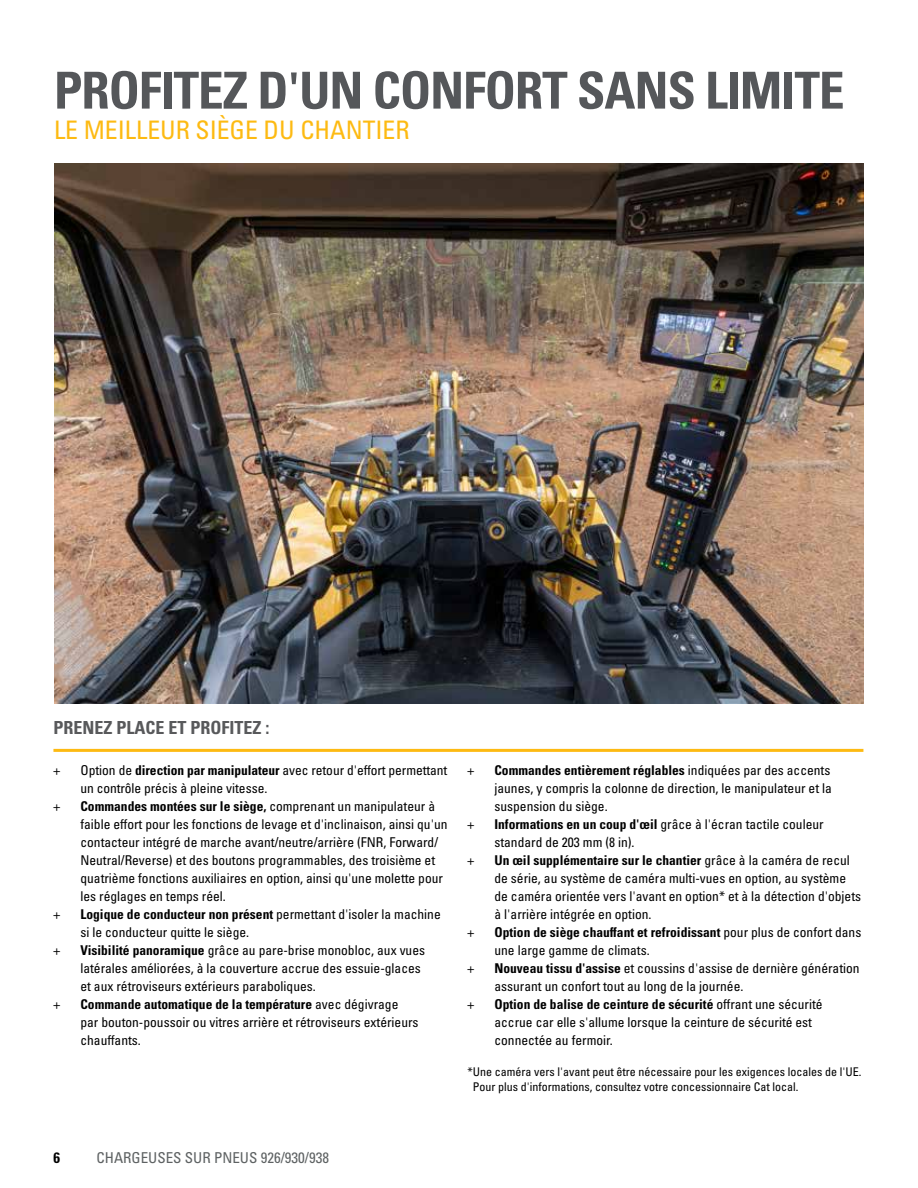
<style>
.page{position:relative;width:918px;height:1188px;background:#fff}
.page>*{position:absolute;margin:0;border:0;box-sizing:border-box;transform-origin:0 0}
.t1{font:51px "Univers LTCYR 67 Bold Cond";letter-spacing:-.02em;color:#55575a}
.t2{font:condensed 25.5px "Univers LTCYR 57";color:#fdba12}
.t3{font:18px "Univers LTCYR 67 Bold Cond";color:#58595b}
.t4{font:condensed 15px "Univers LTCYR 57";color:#5e6263}
.t5{font:15px "Univers LTCYR 67 Bold Cond";color:#000}
.t6{font:condensed 13.5px/18px "Univers LTCYR 57";color:#000}
.t7{font:13.5px "Univers LTCYR 67 Bold Cond";color:#000}
.t8{font:condensed 12px/14.4px "Univers LTCYR 57";color:#000}
.s1{font-family:"Univers LTCYR 67 Bold Cond";font-stretch:normal}
.s2{font-family:"Univers LTCYR 57";font-stretch:condensed}
</style>
<div class="page">
<img style="left:54px;top:164px;width:810px;height:540px">
<hr style="left:53px;top:749px;width:810px;height:3px;background:#fdba12">
<h1 class="t1" style="left:54px;top:59px;width:792px">PROFITEZ D'UN CONFORT SANS LIMITE</h1>
<h2 class="t2" style="left:54px;top:113px;width:357px">LE MEILLEUR SIÈGE DU CHANTIER</h2>
<h3 class="t3" style="left:53px;top:717px;width:218px">PRENEZ PLACE ET PROFITEZ :</h3>
<p class="t6" style="left:53px;top:761px;width:8px">+</p>
<p class="t6" style="left:80px;top:761px;width:368px">Option de <span class="s1">direction par manipulateur</span> avec retour d'effort permettant un contrôle précis à pleine vitesse.</p>
<p class="t6" style="left:53px;top:797px;width:8px">+</p>
<p class="t7" style="left:80px;top:798px;width:356px">Commandes montées sur le siège, <span class="s2">comprenant un manipulateur à</span></p>
<p class="t6" style="left:80px;top:815px;width:369px">faible effort pour les fonctions de levage et d'inclinaison, ainsi qu'un contacteur intégré de marche avant/neutre/arrière (FNR, Forward/ Neutral/Reverse) et des boutons programmables, des troisième et quatrième fonctions auxiliaires en option, ainsi qu'une molette pour les réglages en temps réel.</p>
<p class="t6" style="left:53px;top:905px;width:8px">+</p>
<p class="t7" style="left:80px;top:906px;width:362px">Logique de conducteur non présent <span class="s2">permettant d'isoler la machine</span></p>
<p class="t6" style="left:80px;top:923px;width:170px">si le conducteur quitte le siège.</p>
<p class="t6" style="left:53px;top:941px;width:8px">+</p>
<p class="t6" style="left:80px;top:941px;width:346px"><span class="s1">Visibilité panoramique</span> grâce au pare-brise monobloc, aux vues latérales améliorées, à la couverture accrue des essuie-glaces et aux rétroviseurs extérieurs paraboliques.</p>
<p class="t6" style="left:53px;top:995px;width:8px">+</p>
<p class="t7" style="left:80px;top:996px;width:319px">Commande automatique de la température <span class="s2">avec dégivrage</span></p>
<p class="t6" style="left:80px;top:1013px;width:340px">par bouton-poussoir ou vitres arrière et rétroviseurs extérieurs chauffants.</p>
<p class="t6" style="left:467px;top:761px;width:8px">+</p>
<p class="t7" style="left:494px;top:762px;width:337px">Commandes entièrement réglables <span class="s2">indiquées par des accents</span></p>
<p class="t6" style="left:494px;top:779px;width:339px">jaunes, y compris la colonne de direction, le manipulateur et la suspension du siège.</p>
<p class="t6" style="left:467px;top:815px;width:8px">+</p>
<p class="t6" style="left:494px;top:815px;width:331px"><span class="s1">Informations en un coup d'œil</span> grâce à l'écran tactile couleur standard de 203 mm (8 in).</p>
<p class="t6" style="left:467px;top:851px;width:8px">+</p>
<p class="t7" style="left:494px;top:852px;width:357px">Un œil supplémentaire sur le chantier <span class="s2">grâce à la caméra de recul</span></p>
<p class="t6" style="left:494px;top:869px;width:368px">de série, au système de caméra multi-vues en option, au système de caméra orientée vers l'avant en option* et à la détection d'objets à l'arrière intégrée en option.</p>
<p class="t6" style="left:467px;top:923px;width:8px">+</p>
<p class="t7" style="left:494px;top:924px;width:368px">Option de siège chauffant et refroidissant <span class="s2">pour plus de confort dans</span></p>
<p class="t6" style="left:494px;top:941px;width:157px">une large gamme de climats.</p>
<p class="t6" style="left:467px;top:959px;width:8px">+</p>
<p class="t6" style="left:494px;top:959px;width:367px"><span class="s1">Nouveau tissu d'assise</span> et coussins d'assise de dernière génération assurant un confort tout au long de la journée.</p>
<p class="t6" style="left:467px;top:995px;width:8px">+</p>
<p class="t7" style="left:494px;top:996px;width:330px">Option de balise de ceinture de sécurité <span class="s2">offrant une sécurité</span></p>
<p class="t6" style="left:494px;top:1013px;width:319px">accrue car elle s'allume lorsque la ceinture de sécurité est connectée au fermoir.</p>
<p class="t8" style="left:473px;top:1065px;width:390px;text-indent:-5px">*Une caméra vers l'avant peut être nécessaire pour les exigences locales de l'UE.<br>Pour plus d'informations, consultez votre concessionnaire Cat local.</p>
<p class="t5" style="left:53px;top:1148px;width:8px">6</p>
<p class="t4" style="left:97px;top:1148px;width:234px">CHARGEUSES SUR PNEUS 926/930/938</p>
</div>
